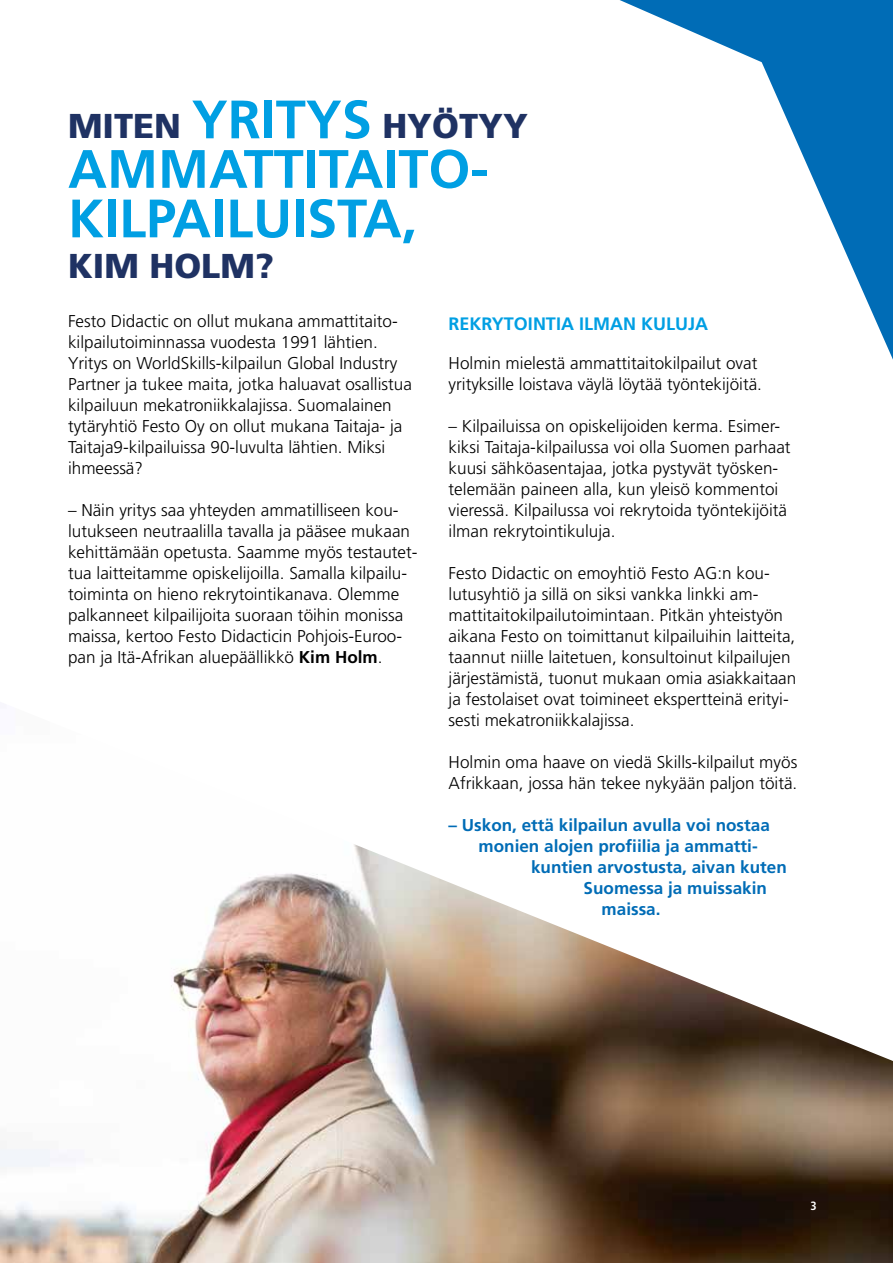
<style>
.page{position:relative;width:893px;height:1263px;background:#fff}
.page>*{position:absolute;margin:0;border:0;box-sizing:border-box;transform-origin:0 0}
.OTSIKKO{font:700 54px/49.5px "Frutiger LT Std";color:#009fe3}
.OTSIKKO-2{font:900 34.5px "Frutiger LT Std";color:#1f3263}
.väliotsikko{font:700 18px "Frutiger";color:#009fe3}
.leipis{font:300 17.1px/21px "Frutiger LT Std";color:#000}
.leipis-2{font:700 17.1px "Frutiger LT Std";color:#006cb6}
.t1{font:700 condensed 12px "Frutiger LT Std";color:#fff}
.s1{font-weight:700;font-size:54px;color:#009fe3}
.s2{font-weight:700}
</style>
<div class="page">
<img style="left:0;top:844px;width:893px;height:419px">
<svg style="left:620px;top:0;width:273px;height:360px"></svg>
<p class="OTSIKKO-2" style="left:68px;top:105px;width:461px">MITEN <span class="s1">YRITYS</span> HYÖTYY</p>
<p class="OTSIKKO" style="left:68px;top:145px;width:422px">AMMATTITAITO-<br>KILPAILUISTA,</p>
<p class="OTSIKKO-2" style="left:68px;top:245px;width:208px">KIM HOLM?</p>
<p class="väliotsikko" style="left:449px;top:313px;width:261px">REKRYTOINTIA ILMAN KULUJA</p>
<p class="leipis" style="left:449px;top:353px;width:315px">Holmin mielestä ammattitaitokilpailut ovat yrityksille loistava väylä löytää työntekijöitä.</p>
<p class="leipis" style="left:449px;top:416px;width:344px">– Kilpailuissa on opiskelijoiden kerma. Esimer&shy;kiksi Taitaja-kilpailussa voi olla Suomen parhaat kuusi sähköasentajaa, jotka pystyvät työsken&shy;telemään paineen alla, kun yleisö kommentoi vieressä. Kilpailussa voi rekrytoida työntekijöitä ilman rekrytointikuluja.</p>
<p class="leipis" style="left:449px;top:563px;width:349px">Festo Didactic on emoyhtiö Festo AG:n kou&shy;lutusyhtiö ja sillä on siksi vankka linkki am&shy;mattitaitokilpailutoimintaan. Pitkän yhteistyön aikana Festo on toimittanut kilpailuihin laitteita, taannut niille laitetuen, konsultoinut kilpailujen järjestämistä, tuonut mukaan omia asiakkaitaan ja festolaiset ovat toimineet ekspertteinä erityi&shy;sesti mekatroniikkalajissa.</p>
<p class="leipis" style="left:449px;top:752px;width:350px">Holmin oma haave on viedä Skills-kilpailut myös<br>Afrikkaan, jossa hän tekee nykyään paljon töitä.</p>
<p class="leipis-2" style="left:449px;top:815px;width:323px">– Uskon, että kilpailun avulla voi nostaa</p>
<p class="leipis-2" style="left:479px;top:836px;width:281px">monien alojen profiilia ja ammatti-</p>
<p class="leipis-2" style="left:531px;top:857px;width:257px">kuntien arvostusta, aivan kuten</p>
<p class="leipis-2" style="left:584px;top:878px;width:185px">Suomessa ja muissakin</p>
<p class="leipis-2" style="left:602px;top:899px;width:60px">maissa.</p>
<p class="leipis" style="left:68px;top:311px;width:345px">Festo Didactic on ollut mukana ammattitaito&shy;kilpailutoiminnassa vuodesta 1991 lähtien.<br>Yritys on WorldSkills-kilpailun Global Industry Partner ja tukee maita, jotka haluavat osallistua kilpailuun mekatroniikkalajissa. Suomalainen tytäryhtiö Festo Oy on ollut mukana Taitaja- ja Taitaja9-kilpailuissa 90-luvulta lähtien. Miksi ihmeessä?</p>
<p class="leipis" style="left:68px;top:500px;width:351px">– Näin yritys saa yhteyden ammatilliseen kou&shy;lutukseen neutraalilla tavalla ja pääsee mukaan kehittämään opetusta. Saamme myös testautet&shy;tua laitteitamme opiskelijoilla. Samalla kilpailu&shy;toiminta on hieno rekrytointikanava. Olemme palkanneet kilpailijoita suoraan töihin monissa maissa, kertoo Festo Didacticin Pohjois-Euroo&shy;pan ja Itä-Afrikan aluepäällikkö <span class="s2">Kim Holm</span>.</p>
<p class="t1" style="left:810px;top:1199px;width:8px">3</p>
</div>
